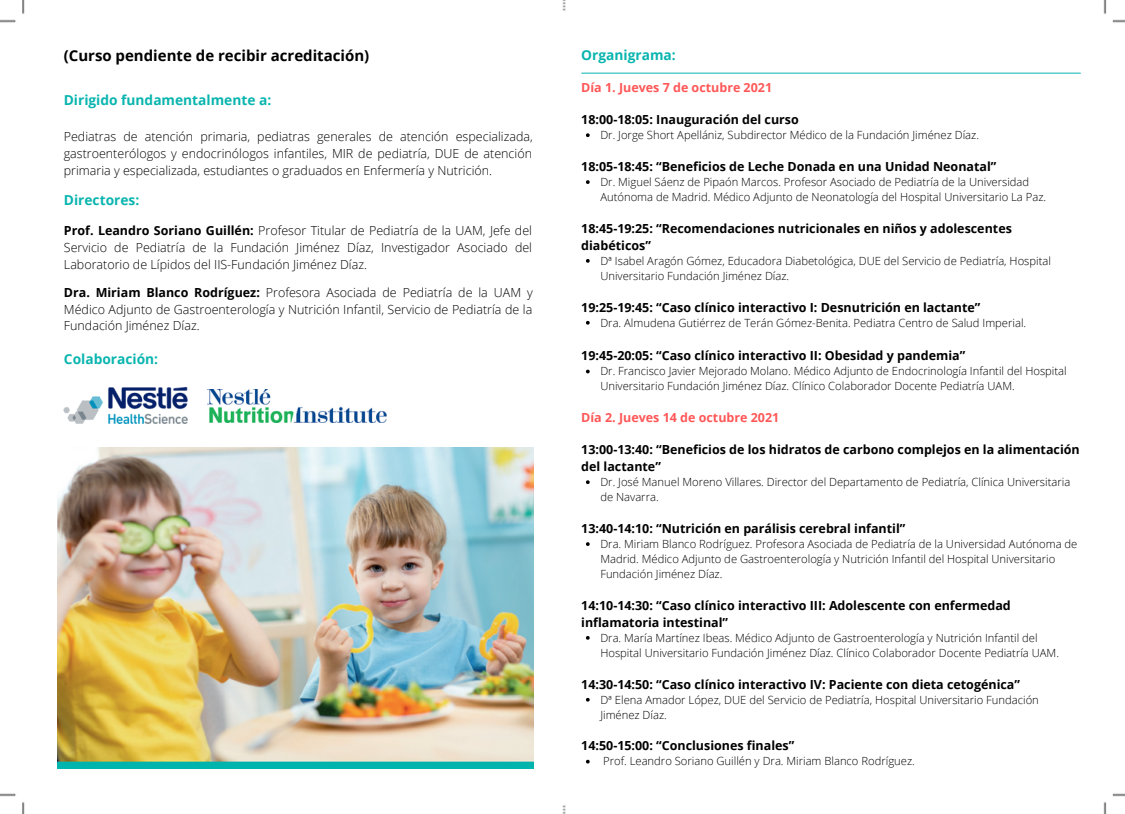
<style>
.page{position:relative;width:1125px;height:814px;background:#fff}
.page>*{position:absolute;margin:0;border:0;box-sizing:border-box;transform-origin:0 0}
.t1{font:700 15px "Open Sans";color:#000}
.t2{font:700 13.75px "Open Sans";color:#09b5af}
.t3{font:700 12.5px/16.9px "Open Sans";color:#000}
.t4{font:300 12.5px/16.9px "Open Sans";color:#000;text-align:justify}
.t5{font:700 12.5px "Open Sans";color:#ff5757}
.t6{font:300 11.25px/15px "Open Sans";color:#000}
.s1{font-weight:700}
</style>
<div class="page">
<img style="left:0;top:0;width:1125px;height:23px">
<img style="left:0;top:764px;width:1125px;height:50px">
<img style="left:58px;top:447px;width:475px;height:321px">
<img style="left:64px;top:388px;width:124px;height:35px">
<svg style="left:586px;top:133px;width:4px;height:4px"></svg>
<svg style="left:586px;top:180px;width:4px;height:4px"></svg>
<svg style="left:586px;top:259px;width:4px;height:4px"></svg>
<svg style="left:586px;top:321px;width:4px;height:4px"></svg>
<svg style="left:586px;top:370px;width:4px;height:3px"></svg>
<svg style="left:586px;top:480px;width:4px;height:4px"></svg>
<svg style="left:586px;top:542px;width:4px;height:4px"></svg>
<svg style="left:586px;top:636px;width:4px;height:4px"></svg>
<svg style="left:586px;top:698px;width:4px;height:3px"></svg>
<svg style="left:586px;top:760px;width:4px;height:3px"></svg>
<hr style="left:582px;top:73px;width:498px;height:1px;background:#09b5af">
<img style="left:207px;top:389px;width:179px;height:33px">
<p class="t1" style="left:64px;top:45px;width:307px">(Curso pendiente de recibir acreditación)</p>
<p class="t2" style="left:64px;top:91px;width:209px">Dirigido fundamentalmente a:</p>
<p class="t4" style="left:64px;top:128px;width:471px">Pediatras de atención primaria, pediatras generales de atención especializada, gastroenterólogos y endocrinólogos infantiles, MIR de pediatría, DUE de atención primaria y especializada, estudiantes o graduados en Enfermería y Nutrición.</p>
<p class="t2" style="left:64px;top:191px;width:77px">Directores:</p>
<p class="t4" style="left:64px;top:221px;width:470px"><span class="s1">Prof. Leandro Soriano Guillén:</span> Profesor Titular de Pediatría de la UAM, Jefe del Servicio de Pediatría de la Fundación Jiménez Díaz, Investigador Asociado del Laboratorio de Lípidos del IIS-Fundación Jiménez Díaz.</p>
<p class="t4" style="left:64px;top:283px;width:470px"><span class="s1">Dra. Miriam Blanco Rodríguez:</span> Profesora Asociada de Pediatría de la UAM y Médico Adjunto de Gastroenterología y Nutrición Infantil, Servicio de Pediatría de la Fundación Jiménez Díaz.</p>
<p class="t2" style="left:64px;top:350px;width:96px">Colaboración:</p>
<p class="t2" style="left:581px;top:45px;width:96px">Organigrama:</p>
<p class="t5" style="left:581px;top:79px;width:192px">Día 1. Jueves 7 de octubre 2021</p>
<p class="t3" style="left:581px;top:111px;width:219px">18:00-18:05: Inauguración del curso</p>
<p class="t3" style="left:581px;top:158px;width:417px">18:05-18:45: “Beneficios de Leche Donada en una Unidad Neonatal”</p>
<p class="t6" style="left:600px;top:127px;width:380px">Dr. Jorge Short Apellániz, Subdirector Médico de la Fundación Jiménez Díaz.</p>
<p class="t6" style="left:600px;top:174px;width:447px">Dr. Miguel Sáenz de Pipaón Marcos. Profesor Asociado de Pediatría de la Universidad<br>Autónoma de Madrid. Médico Adjunto de Neonatología del Hospital Universitario La Paz.</p>
<p class="t3" style="left:581px;top:219px;width:432px">18:45-19:25: “Recomendaciones nutricionales en niños y adolescentes diabéticos”</p>
<p class="t6" style="left:600px;top:253px;width:452px">Dª Isabel Aragón Gómez, Educadora Diabetológica, DUE del Servicio de Pediatría, Hospital<br>Universitario Fundación Jiménez Díaz.</p>
<p class="t6" style="left:600px;top:315px;width:427px">Dra. Almudena Gutiérrez de Terán Gómez-Benita. Pediatra Centro de Salud Imperial.</p>
<p class="t6" style="left:600px;top:363px;width:468px">Dr. Francisco Javier Mejorado Molano. Médico Adjunto de Endocrinología Infantil del Hospital<br>Universitario Fundación Jiménez Díaz. Clínico Colaborador Docente Pediatría UAM.</p>
<p class="t3" style="left:581px;top:298px;width:401px">19:25-19:45: “Caso clínico interactivo I: Desnutrición en lactante”</p>
<p class="t3" style="left:581px;top:347px;width:385px">19:45-20:05: “Caso clínico interactivo II: Obesidad y pandemia”</p>
<p class="t5" style="left:581px;top:409px;width:200px">Día 2. Jueves 14 de octubre 2021</p>
<p class="t3" style="left:581px;top:441px;width:500px">13:00-13:40: “Beneficios de los hidratos de carbono complejos en la alimentación</p>
<p class="t3" style="left:581px;top:458px;width:81px">del lactante”</p>
<p class="t6" style="left:600px;top:474px;width:471px">Dr. José Manuel Moreno Villares. Director del Departamento de Pediatría, Clínica Universitaria de Navarra.</p>
<p class="t6" style="left:600px;top:536px;width:479px">Dra. Miriam Blanco Rodríguez. Profesora Asociada de Pediatría de la Universidad Autónoma de<br>Madrid. Médico Adjunto de Gastroenterología y Nutrición Infantil del Hospital Universitario<br>Fundación Jiménez Díaz.</p>
<p class="t3" style="left:581px;top:519px;width:326px">13:40-14:10: “Nutrición en parálisis cerebral infantil”</p>
<p class="t3" style="left:581px;top:596px;width:431px">14:10-14:30: “Caso clínico interactivo III: Adolescente con enfermedad inflamatoria intestinal”</p>
<p class="t6" style="left:600px;top:630px;width:460px">Dra. María Martínez Ibeas. Médico Adjunto de Gastroenterología y Nutrición Infantil del<br>Hospital Universitario Fundación Jiménez Díaz. Clínico Colaborador Docente Pediatría UAM.</p>
<p class="t6" style="left:600px;top:691px;width:440px">Dª Elena Amador López, DUE del Servicio de Pediatría, Hospital Universitario Fundación<br>Jiménez Díaz.</p>
<p class="t6" style="left:603px;top:753px;width:313px">Prof. Leandro Soriano Guillén y Dra. Miriam Blanco Rodríguez.</p>
<p class="t3" style="left:581px;top:675px;width:440px">14:30-14:50: “Caso clínico interactivo IV: Paciente con dieta cetogénica”</p>
<p class="t3" style="left:581px;top:737px;width:215px">14:50-15:00: “Conclusiones finales”</p>
</div>
